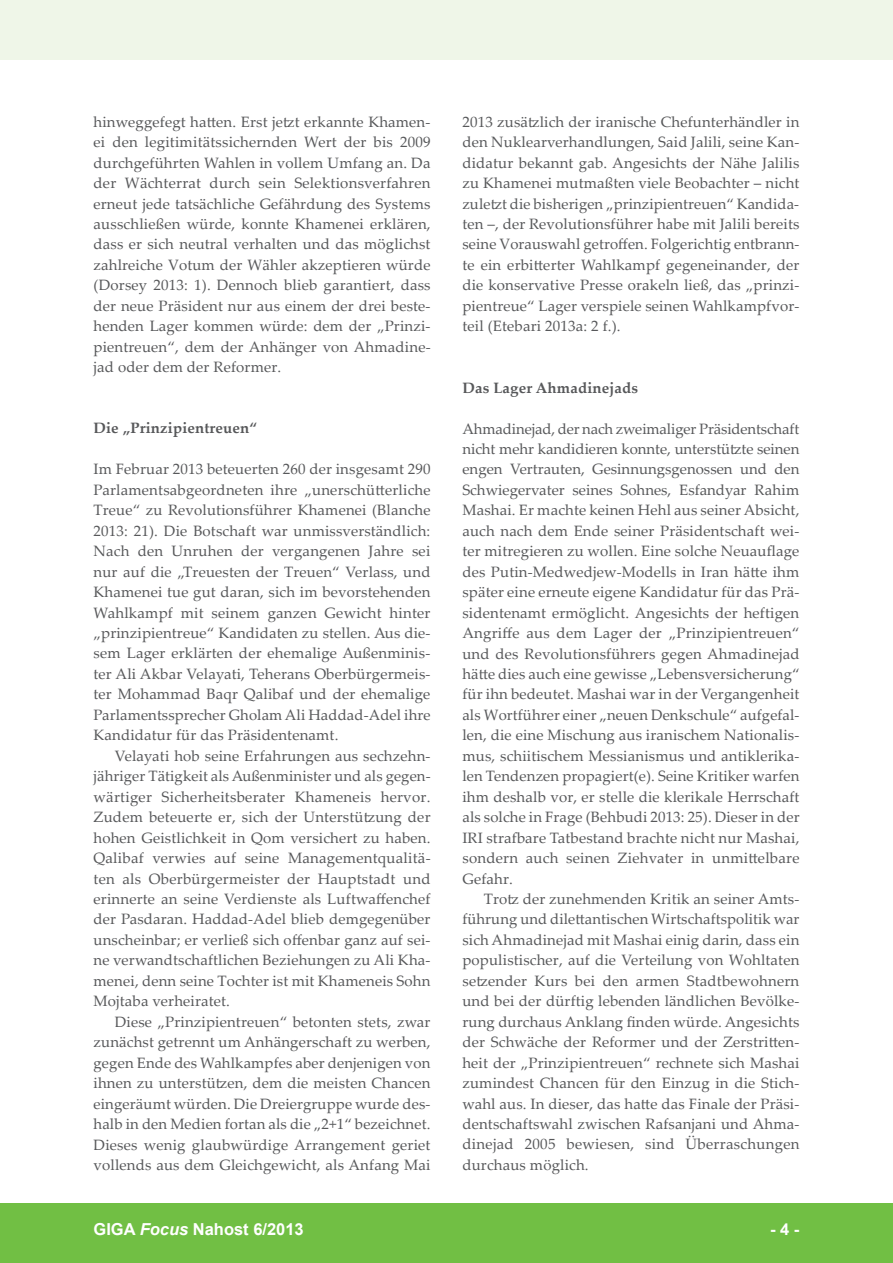
<style>
.page{position:relative;width:893px;height:1263px;background:#fff}
.page>*{position:absolute;margin:0;border:0;box-sizing:border-box;transform-origin:0 0}
.t1{font:700 16.5px "Arial";color:#fff}
.t2{font:15px/20.4px "Palatino Linotype";letter-spacing:.01em;color:#57585a;text-align:justify}
.t3{font:700 15px "Palatino Linotype";letter-spacing:.01em;color:#57585a}
.s1{font-style:italic}
</style>
<div class="page">
<div style="left:0;top:1203px;width:893px;height:60px;background:#71bf44"></div>
<div style="left:0;top:0;width:893px;height:60px;background:#eff6e8"></div>
<p class="t2" style="left:94px;top:111px;width:339px">hinweggefegt hatten. Erst jetzt erkannte Khamen&shy;ei den legitimitätssichernden Wert der bis 2009 durchgeführten Wahlen in vollem Umfang an. Da der Wächterrat durch sein Selektionsverfahren erneut jede tatsächliche Gefährdung des Systems ausschließen würde, konnte Khamenei erklären, dass er sich neutral verhalten und das möglichst zahlreiche Votum der Wähler akzeptieren würde (Dorsey 2013: 1). Dennoch blieb garantiert, dass der neue Präsident nur aus einem der drei beste&shy;henden Lager kommen würde: dem der „Prinzi&shy;pientreuen“, dem der Anhänger von Ahmadine&shy;jad oder dem der Reformer.</p>
<p class="t3" style="left:94px;top:418px;width:165px">Die „Prinzipientreuen“</p>
<p class="t2" style="left:94px;top:458px;width:339px">Im Februar 2013 beteuerten 260 der insgesamt 290<br>Parlamentsabgeordneten ihre „unerschütterliche Treue“ zu Revolutionsführer Khamenei (Blanche 2013: 21). Die Botschaft war unmissverständlich:<br>Nach den Unruhen der vergangenen Jahre sei nur auf die „Treuesten der Treuen“ Verlass, und Khamenei tue gut daran, sich im bevorstehenden Wahlkampf mit seinem ganzen Gewicht hinter „prinzipientreue“ Kandidaten zu stellen. Aus die&shy;sem Lager erklärten der ehemalige Außenminis&shy;ter Ali Akbar Velayati, Teherans Oberbürgermeis&shy;ter Mohammad Baqr Qalibaf und der ehemalige Parlamentssprecher Gholam Ali Haddad-Adel ihre Kandidatur für das Präsidentenamt.</p>
<p class="t2" style="left:94px;top:745px;width:339px;text-indent:21px">Velayati hob seine Erfahrungen aus sechzehn&shy;jähriger Tätigkeit als Außenminister und als gegen&shy;wärtiger Sicherheitsberater Khameneis hervor.<br>Zudem beteuerte er, sich der Unterstützung der hohen Geistlichkeit in Qom versichert zu haben.<br>Qalibaf verwies auf seine Managementqualitä&shy;ten als Oberbürgermeister der Hauptstadt und erinnerte an seine Verdienste als Luftwaffenchef der Pasdaran. Haddad-Adel blieb demgegenüber unscheinbar; er verließ sich offenbar ganz auf sei&shy;ne verwandtschaftlichen Beziehungen zu Ali Kha&shy;menei, denn seine Tochter ist mit Khameneis Sohn Mojtaba verheiratet.</p>
<p class="t2" style="left:94px;top:1011px;width:338px;text-indent:21px">Diese „Prinzipientreuen“ betonten stets, zwar zunächst getrennt um Anhängerschaft zu werben, gegen Ende des Wahlkampfes aber denjenigen von ihnen zu unterstützen, dem die meisten Chancen eingeräumt würden. Die Dreiergruppe wurde des&shy;halb in den Medien fortan als die „2+1“ bezeichnet.<br>Dieses wenig glaubwürdige Arrangement geriet vollends aus dem Gleichgewicht, als Anfang Mai</p>
<p class="t2" style="left:462px;top:111px;width:339px">2013 zusätzlich der iranische Chefunterhändler in den Nuklearverhandlungen, Said Jalili, seine Kan&shy;didatur bekannt gab. Angesichts der Nähe Jalilis zu Khamenei mutmaßten viele Beobachter – nicht zuletzt die bisherigen „prinzipientreuen“ Kandida&shy;ten –, der Revolutionsführer habe mit Jalili bereits seine Vorauswahl getroffen. Folgerichtig entbrann&shy;te ein erbitterter Wahlkampf gegeneinander, der die konservative Presse orakeln ließ, das „prinzi&shy;pientreue“ Lager verspiele seinen Wahlkampfvor&shy;teil (Etebari 2013a: 2 f.).</p>
<p class="t3" style="left:462px;top:377px;width:177px">Das Lager Ahmadinejads</p>
<p class="t2" style="left:462px;top:418px;width:339px">Ahmadinejad, der nach zweimaliger Präsidentschaft nicht mehr kandidieren konnte, unterstützte seinen engen Vertrauten, Gesinnungsgenossen und den Schwiegervater seines Sohnes, Esfandyar Rahim Mashai. Er machte keinen Hehl aus seiner Absicht, auch nach dem Ende seiner Präsidentschaft wei&shy;ter mitregieren zu wollen. Eine solche Neuauflage des Putin-Medwedjew-Modells in Iran hätte ihm später eine erneute eigene Kandidatur für das Prä&shy;sidentenamt ermöglicht. Angesichts der heftigen Angriffe aus dem Lager der „Prinzipientreuen“ und des Revolutionsführers gegen Ahmadinejad hätte dies auch eine gewisse „Lebensversicherung“ für ihn bedeutet. Mashai war in der Vergangenheit als Wortführer einer „neuen Denkschule“ aufgefal&shy;len, die eine Mischung aus iranischem Nationalis&shy;mus, schiitischem Messianismus und antiklerika&shy;len Tendenzen propagiert(e). Seine Kritiker warfen ihm deshalb vor, er stelle die klerikale Herrschaft als solche in Frage (Behbudi 2013: 25). Dieser in der IRI strafbare Tatbestand brachte nicht nur Mashai, sondern auch seinen Ziehvater in unmittelbare Gefahr.</p>
<p class="t2" style="left:462px;top:888px;width:339px;text-indent:21px">Trotz der zunehmenden Kritik an seiner Amts&shy;führung und dilettantischen Wirtschaftspolitik war sich Ahmadinejad mit Mashai einig darin, dass ein populistischer, auf die Verteilung von Wohltaten setzender Kurs bei den armen Stadtbewohnern und bei der dürftig lebenden ländlichen Bevölke&shy;rung durchaus Anklang finden würde. Angesichts der Schwäche der Reformer und der Zerstritten&shy;heit der „Prinzipientreuen“ rechnete sich Mashai zumindest Chancen für den Einzug in die Stich&shy;wahl aus. In dieser, das hatte das Finale der Präsi&shy;dentschaftswahl zwischen Rafsanjani und Ahma&shy;dinejad 2005 bewiesen, sind Überraschungen durchaus möglich.</p>
<p class="t1" style="left:94px;top:1218px;width:212px">GIGA <span class="s1">Focus</span> Nahost 6/2013</p>
<p class="t1" style="left:770px;top:1218px;width:31px">- 4 -</p>
</div>
